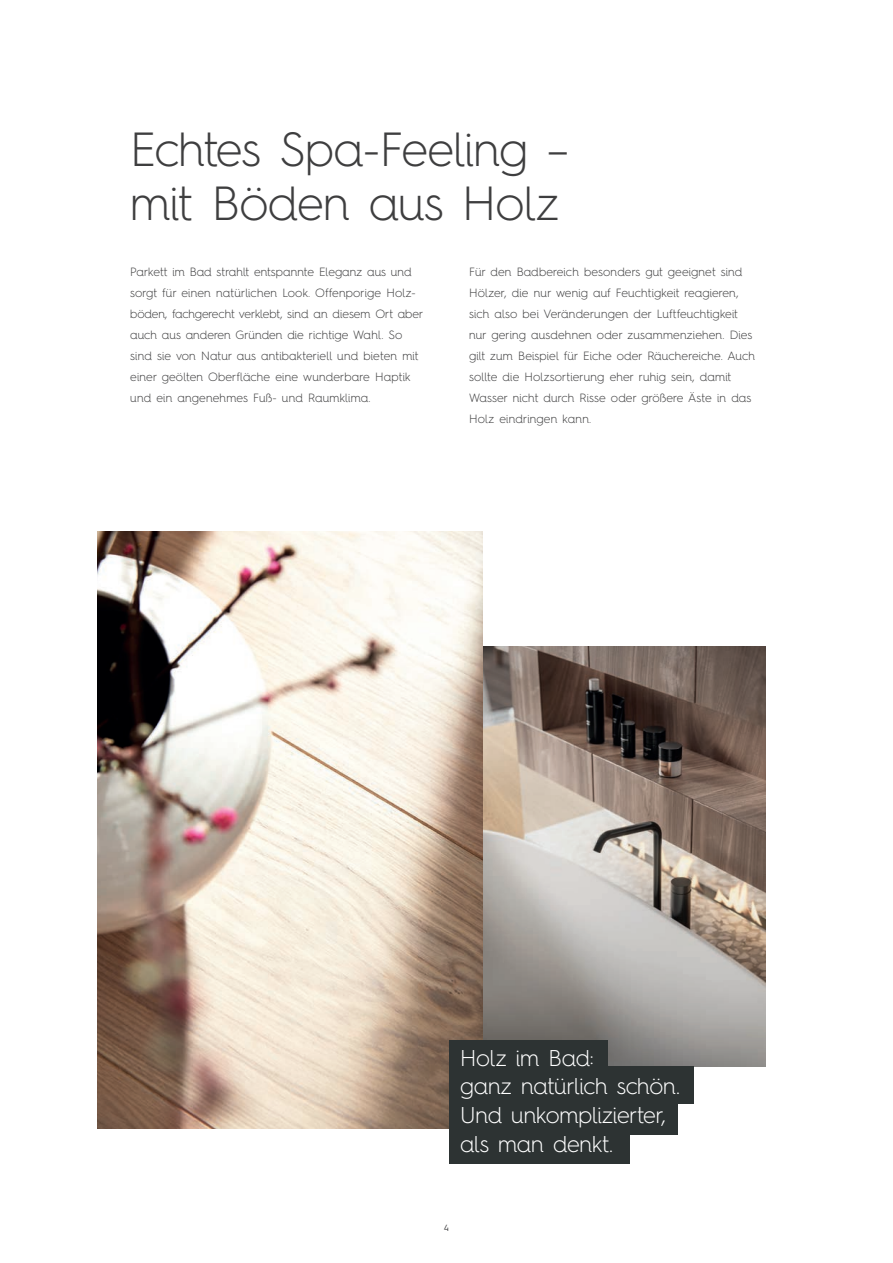
<style>
.page{position:relative;width:893px;height:1263px;background:#fff}
.page>*{position:absolute;margin:0;border:0;box-sizing:border-box;transform-origin:0 0}
.Hovedtitler{font:300 48px "Hurme Geometric Sans 4";letter-spacing:-.02em;color:#3e3e3f}
.Hovedtitler-2{font:300 22.95px/28.7px "Hurme Geometric Sans 4";letter-spacing:-.01em;color:#fff}
.t1{font:300 12px/21px "Hurme Geometric Sans 4";letter-spacing:.005em;color:#3e3e3f}
.t2{font:9px "Hurme Geometric Sans 4";color:#3e3e3f}
</style>
<div class="page">
<img style="left:483px;top:647px;width:282px;height:419px">
<img style="left:97px;top:531px;width:386px;height:598px">
<div style="left:449px;top:1040px;width:158px;height:37px;background:#2d3333"></div>
<div style="left:449px;top:1066px;width:244px;height:38px;background:#2d3333"></div>
<div style="left:449px;top:1098px;width:228px;height:37px;background:#2d3333"></div>
<div style="left:449px;top:1127px;width:180px;height:37px;background:#2d3333"></div>
<p class="Hovedtitler" style="left:130px;top:117px;width:440px">Echtes Spa-Feeling –</p>
<p class="Hovedtitler" style="left:130px;top:171px;width:431px">mit Böden aus Holz</p>
<p class="t1" style="left:130px;top:261px;width:295px">Parkett im Bad strahlt entspannte Eleganz aus und sorgt für einen natürlichen Look. Offenporige Holz&shy;böden, fachgerecht verklebt, sind an diesem Ort aber auch aus anderen Gründen die richtige Wahl. So sind sie von Natur aus antibakteriell und bieten mit einer geölten Oberfläche eine wunderbare Haptik und ein angenehmes Fuß- und Raumklima.</p>
<p class="t1" style="left:469px;top:261px;width:288px">Für den Badbereich besonders gut geeignet sind Hölzer, die nur wenig auf Feuchtigkeit reagieren, sich also bei Veränderungen der Luftfeuchtigkeit nur gering ausdehnen oder zusammenziehen. Dies gilt zum Beispiel für Eiche oder Räuchereiche. Auch sollte die Holzsortierung eher ruhig sein, damit Wasser nicht durch Risse oder größere Äste in das Holz eindringen kann.</p>
<p class="Hovedtitler-2" style="left:460px;top:1043px;width:135px">Holz im Bad:</p>
<p class="Hovedtitler-2" style="left:460px;top:1071px;width:221px">ganz natürlich schön.<br>Und unkomplizierter,</p>
<p class="Hovedtitler-2" style="left:460px;top:1129px;width:155px">als man denkt.</p>
<p class="t2" style="left:444px;top:1221px;width:7px">4</p>
</div>
